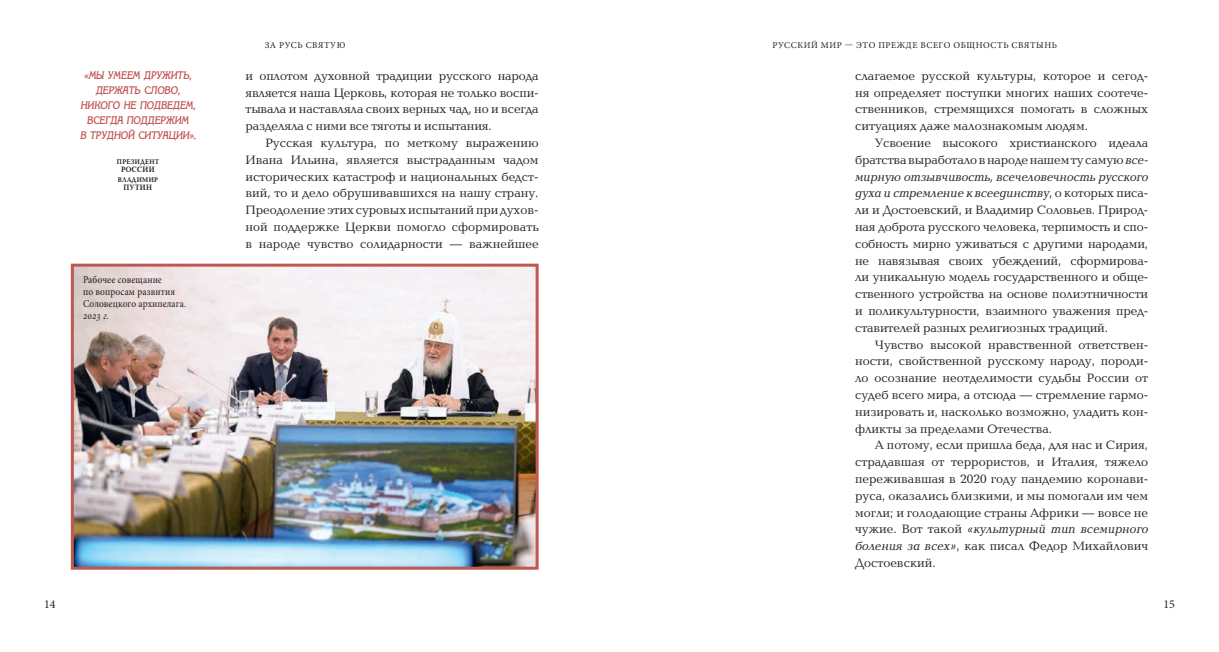
<style>
.page{position:relative;width:1219px;height:652px;background:#fff}
.page>*{position:absolute;margin:0;border:0;box-sizing:border-box;transform-origin:0 0}
.t1{font:12.5px/16.8px "Baltica C";color:#231f20;text-align:justify}
.t2{font:12px "Minion Pro";color:#231f20}
.t3{font:700 11px/15px "Korina TYGRA";color:#c05752;text-align:center;scale:.86 1}
.t4{font:10.5px/12px "Minion Pro";letter-spacing:.01em;color:#231f20;scale:.9 1}
.t5{font:italic 10.5px "Minion Pro";color:#231f20;scale:.9 1}
.t6{font:9px "Minion Pro";letter-spacing:.06em;color:#231f20}
.t7{font:700 8px "Baltica C";letter-spacing:.06em;color:#231f20;scale:.9 1}
.t8{font:700 7px "Baltica C";letter-spacing:.06em;color:#231f20;scale:.9 1}
.s1{font-family:"Adonis C"}
.s2{color:#ee1d23}
.s3{font-style:italic}
</style>
<div class="page">
<img style="left:75px;top:268px;width:460px;height:298px">
<div style="left:71px;top:264px;width:468px;height:306px;border:3px solid #c05752"></div>
<p class="t3" style="left:80px;top:68px;width:137px"><span class="s1">«</span>Мы умеем дружить, держать слово, никого не подведем, всегда поддержим<br>в трудной ситуации<span class="s1">»</span><span class="s2">.</span></p>
<p class="t8" style="left:117px;top:158px;width:48px">Президент</p>
<p class="t7" style="left:121px;top:165px;width:39px">России</p>
<p class="t8" style="left:118px;top:176px;width:46px">Владимир</p>
<p class="t7" style="left:124px;top:183px;width:33px">Путин</p>
<p class="t4" style="left:83px;top:274px;width:116px">Рабочее совещание<br>по вопросам развития<br>Соловецкого архипелага.</p>
<p class="t5" style="left:83px;top:309px;width:30px">2023 г.</p>
<p class="t6" style="left:265px;top:39px;width:82px">За Русь Святую</p>
<p class="t6" style="left:772px;top:39px;width:286px">Русский мир — это прежде всего общность святынь</p>
<p class="t1" style="left:245px;top:68px;width:295px">и оплотом духовной традиции русского народа является наша Церковь, которая не только воспи&shy;тывала и наставляла своих верных чад, но и всегда разделяла с ними все тяготы и испытания.</p>
<p class="t1" style="left:245px;top:135px;width:295px;text-indent:20px">Русская культура, по меткому выражению Ивана Ильина, является выстраданным чадом исторических катастроф и национальных бедст&shy;вий, то и дело обрушивавшихся на нашу страну.<br>Преодоление этих суровых испытаний при духов&shy;ной поддержке Церкви помогло сформировать в народе чувство солидарности — важнейшее</p>
<p class="t1" style="left:855px;top:68px;width:295px">слагаемое русской культуры, которое и сегод&shy;ня определяет поступки многих наших соотече&shy;ственников, стремящихся помогать в сложных ситуациях даже малознакомым людям.</p>
<p class="t1" style="left:855px;top:135px;width:295px;text-indent:20px">Усвоение высокого христианского идеала братства выработало внароде нашем ту самую <span class="s3">все&shy;мирную отзывчивость, всечеловечность русского духа и стремление к всеединству</span>, о которых писа&shy;ли и Достоевский, и Владимир Соловьев. Природ&shy;ная доброта русского человека, терпимость и спо&shy;собность мирно уживаться с другими народами, не навязывая своих убеждений, сформирова&shy;ли уникальную модель государственного и обще&shy;ственного устройства на основе полиэтничности и поликультурности, взаимного уважения пред&shy;ставителей разных религиозных традиций.</p>
<p class="t1" style="left:855px;top:337px;width:295px;text-indent:20px">Чувство высокой нравственной ответствен&shy;ности, свойственной русскому народу, породи&shy;ло осознание неотделимости судьбы России от судеб всего мира, а отсюда — стремление гармо&shy;низировать и, насколько возможно, уладить кон&shy;фликты за пределами Отечества.</p>
<p class="t1" style="left:855px;top:437px;width:295px;text-indent:20px">А потому, если пришла беда, для нас и Сирия, страдавшая от террористов, и Италия, тяжело переживавшая в 2020 году пандемию коронави&shy;руса, оказались близкими, и мы помогали им чем могли; и голодающие страны Африки — вовсе не чужие. Вот такой <span class="s3">«культурный тип всемирного боления за всех»</span>, как писал Федор Михайлович Достоевский.</p>
<p class="t2" style="left:44px;top:596px;width:13px">14</p>
<p class="t2" style="left:1163px;top:596px;width:13px">15</p>
</div>
